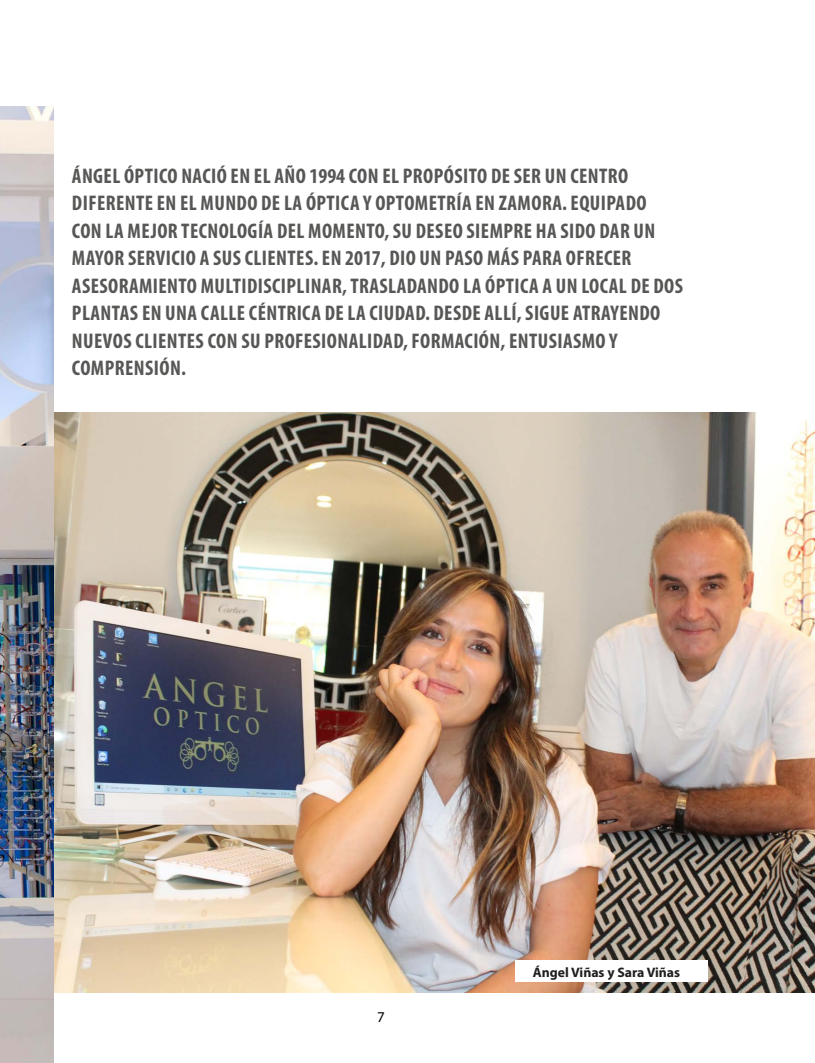
<style>
.page{position:relative;width:815px;height:1063px;background:#fff}
.page>*{position:absolute;margin:0;border:0;box-sizing:border-box;transform-origin:0 0}
.t1{font:700 condensed 21.25px/27.5px "Myriad Pro";letter-spacing:.02em;color:#575756}
.t2{font:15px "Myriad Pro";color:#000}
.t3{font:700 13.75px "Myriad Pro";color:#201f1e}
</style>
<div class="page">
<img style="left:0;top:106px;width:53px;height:957px">
<img style="left:54px;top:413px;width:761px;height:579px">
<div style="left:515px;top:961px;width:193px;height:21px;background:#fff"></div>
<p class="t1" style="left:72px;top:161px;width:613px">ÁNGEL ÓPTICO NACIÓ EN EL AÑO 1994 CON EL PROPÓSITO DE SER UN CENTRO DIFERENTE EN EL MUNDO DE LA ÓPTICA Y OPTOMETRÍA EN ZAMORA. EQUIPADO<br>CON LA MEJOR TECNOLOGÍA DEL MOMENTO, SU DESEO SIEMPRE HA SIDO DAR UN MAYOR SERVICIO A SUS CLIENTES. EN 2017, DIO UN PASO MÁS PARA OFRECER ASESORAMIENTO MULTIDISCIPLINAR, TRASLADANDO LA ÓPTICA A UN LOCAL DE DOS PLANTAS EN UNA CALLE CÉNTRICA DE LA CIUDAD. DESDE ALLÍ, SIGUE ATRAYENDO NUEVOS CLIENTES CON SU PROFESIONALIDAD, FORMACIÓN, ENTUSIASMO Y COMPRENSIÓN.</p>
<p class="t2" style="left:377px;top:1008px;width:9px">7</p>
<p class="t3" style="left:533px;top:963px;width:149px">Ángel Viñas y Sara Viñas</p>
</div>
